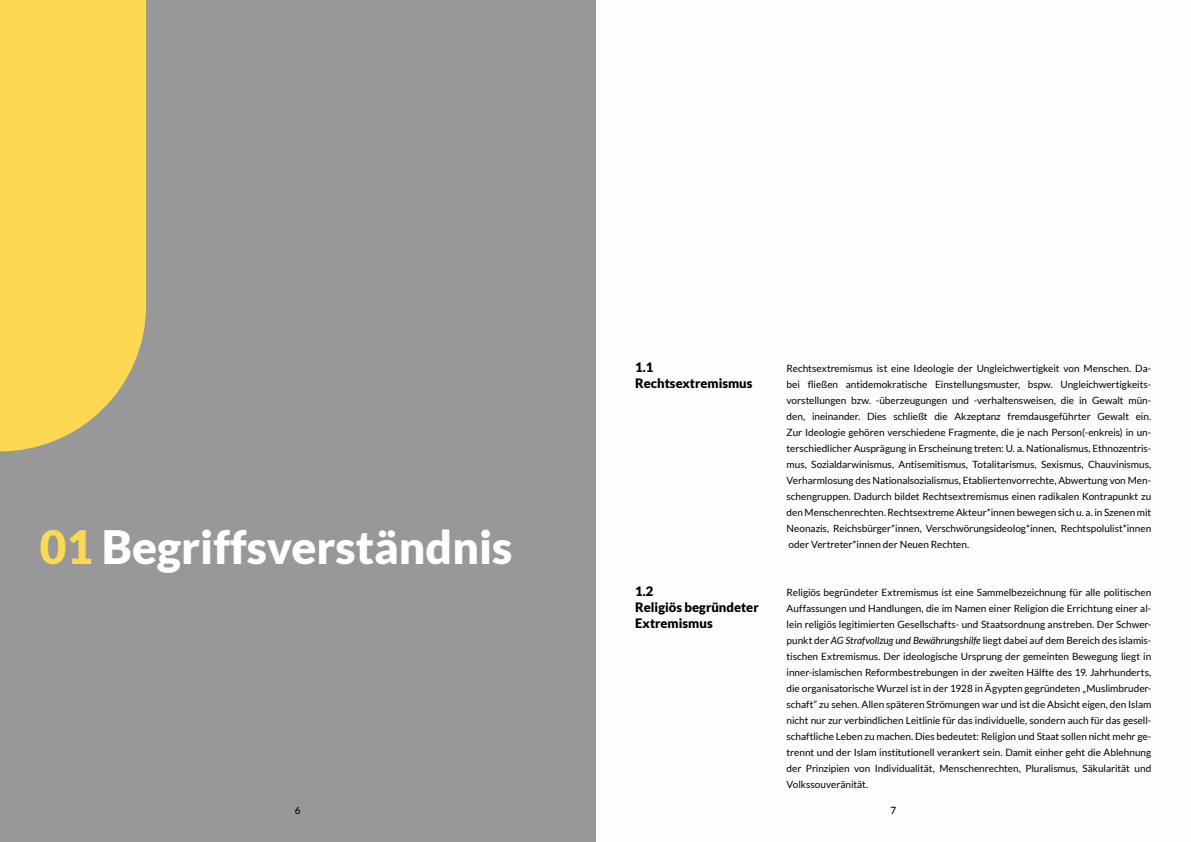
<style>
.page{position:relative;width:1191px;height:842px;background:#fff}
.page>*{position:absolute;margin:0;border:0;box-sizing:border-box;transform-origin:0 0}
.t1{font:900 46px "Lato";color:#fff}
.t2{font:900 13px/16px "Lato";color:#000}
.t3{font:10px/16px "Lato";letter-spacing:-.005em;color:#000;text-align:justify}
.t4{font:500 10px "Lato";color:#000}
.s1{color:#fdd951}
.s2{font-style:italic}
</style>
<div class="page">
<div style="left:0;top:0;width:595px;height:842px;background:#98989a"></div>
<div style="left:0;top:0;width:146px;height:451px;background:#fdd951"></div>
<h1 class="t1" style="left:40px;top:520px;width:474px"><span class="s1">01</span> Begriffsverständnis</h1>
<h2 class="t2" style="left:635px;top:359px;width:119px">1.1<br>Rechtsextremismus</h2>
<h2 class="t2" style="left:635px;top:583px;width:125px">1.2<br>Religiös begründeter<br>Extremismus</h2>
<p class="t3" style="left:786px;top:360px;width:366px">Rechtsextremismus ist eine Ideologie der Ungleichwertigkeit von Menschen. Da&shy;bei fließen antidemokratische Einstellungsmuster, bspw. Ungleichwertigkeits&shy;vorstellungen bzw. -überzeugungen und -verhaltensweisen, die in Gewalt mün&shy;den, ineinander. Dies schließt die Akzeptanz fremdausgeführter Gewalt ein.<br>Zur Ideologie gehören verschiedene Fragmente, die je nach Person(-enkreis) in un&shy;terschiedlicher Ausprägung in Erscheinung treten: U. a. Nationalismus, Ethnozentris&shy;mus, Sozialdarwinismus, Antisemitismus, Totalitarismus, Sexismus, Chauvinismus, Verharmlosung des Nationalsozialismus, Etabliertenvorrechte, Abwertung von Men&shy;schengruppen. Dadurch bildet Rechtsextremismus einen radikalen Kontrapunkt zu den Menschenrechten. Rechtsextreme Akteur*innen bewegen sich u. a. in Szenen mit Neonazis, Reichsbürger*innen, Verschwörungsideolog*innen, Rechtspolulist*innen oder Vertreter*innen der Neuen Rechten.</p>
<p class="t3" style="left:786px;top:584px;width:366px">Religiös begründeter Extremismus ist eine Sammelbezeichnung für alle politischen Auffassungen und Handlungen, die im Namen einer Religion die Errichtung einer al&shy;lein religiös legitimierten Gesellschafts- und Staatsordnung anstreben. Der Schwer&shy;punkt der <span class="s2">AG Strafvollzug und Bewährungshilfe</span> liegt dabei auf dem Bereich des islamis&shy;tischen Extremismus. Der ideologische Ursprung der gemeinten Bewegung liegt in inner-islamischen Reformbestrebungen in der zweiten Hälfte des 19. Jahrhunderts, die organisatorische Wurzel ist in der 1928 in Ägypten gegründeten „Muslimbruder&shy;schaft“ zu sehen. Allen späteren Strömungen war und ist die Absicht eigen, den Islam nicht nur zur verbindlichen Leitlinie für das individuelle, sondern auch für das gesell&shy;schaftliche Leben zu machen. Dies bedeutet: Religion und Staat sollen nicht mehr ge&shy;trennt und der Islam institutionell verankert sein. Damit einher geht die Ablehnung der Prinzipien von Individualität, Menschenrechten, Pluralismus, Säkularität und Volkssouveränität.</p>
<p class="t4" style="left:295px;top:803px;width:7px">6</p>
<p class="t4" style="left:890px;top:803px;width:7px">7</p>
</div>
